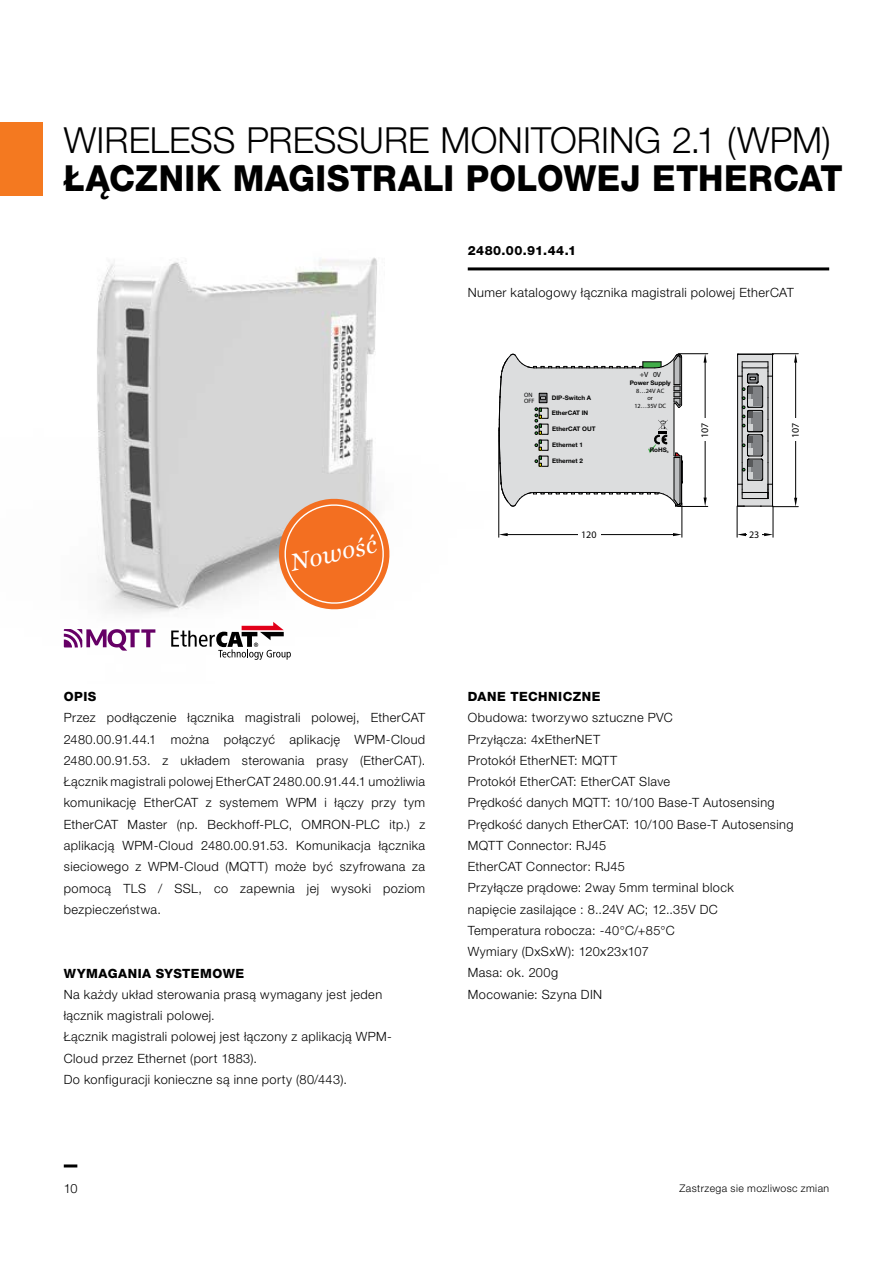
<style>
.page{position:relative;width:893px;height:1263px;background:#fff}
.page>*{position:absolute;margin:0;border:0;box-sizing:border-box;transform-origin:0 0}
.t1{font:300 36px "Helvetica Neue LT Pro";letter-spacing:-.01em;color:#000}
.t2{font:800 36px "Helvetica Neue LT Pro";letter-spacing:.01em;color:#000;scale:.95 1}
.t3{font:italic 24px "Georgia";color:#fff}
.t4{font:300 12.75px/21.3px "Helvetica Neue LT Pro";letter-spacing:.03em;color:#000}
.t5{font:800 12.75px "Helvetica Neue LT Pro";letter-spacing:.04em;color:#000}
.t6{font:300 10.5px "Helvetica Neue LT Pro";letter-spacing:.04em;color:#000}
.t7{font:10.05px "Helvetica Neue LT Pro";color:#000}
.t8{font:7.5px "Helvetica Neue LT Pro";color:#000}
.t9{font:700 6.3px "Helvetica Neue LT Pro";color:#000}
.t10{font:6.3px/7.5px "Helvetica Neue LT Pro";color:#000;text-align:center}
</style>
<div class="page">
<svg style="left:64px;top:1164px;width:13px;height:3px"></svg>
<hr style="left:773px;top:506px;width:1px;height:31px;background:#000">
<hr style="left:737px;top:506px;width:1px;height:31px;background:#000">
<svg style="left:737px;top:533px;width:36px;height:3px"></svg>
<div style="left:748px;top:528px;width:14px;height:13px;background:#fff"></div>
<hr style="left:682px;top:503px;width:1px;height:34px;background:#000">
<hr style="left:498px;top:428px;width:1px;height:109px;background:#000">
<svg style="left:499px;top:533px;width:9px;height:3px"></svg>
<svg style="left:673px;top:533px;width:9px;height:3px"></svg>
<hr style="left:507px;top:534px;width:167px;height:1px;background:#000">
<div style="left:578px;top:528px;width:23px;height:13px;background:#fff"></div>
<svg style="left:737px;top:353px;width:61px;height:154px"></svg>
<hr style="left:795px;top:362px;width:1px;height:137px;background:#000">
<div style="left:789px;top:418px;width:13px;height:23px;background:#fff"></div>
<hr style="left:678px;top:353px;width:30px;height:1px;background:#000">
<hr style="left:678px;top:506px;width:30px;height:1px;background:#000">
<svg style="left:704px;top:498px;width:3px;height:8px"></svg>
<svg style="left:704px;top:354px;width:3px;height:9px"></svg>
<hr style="left:705px;top:362px;width:1px;height:136px;background:#000">
<div style="left:699px;top:418px;width:12px;height:23px;background:#fff"></div>
<svg style="left:499px;top:354px;width:184px;height:153px;background:#d3d4d4"></svg>
<img style="left:63px;top:257px;width:430px;height:390px">
<svg style="left:64px;top:629px;width:91px;height:22px"></svg>
<svg style="left:171px;top:622px;width:120px;height:38px"></svg>
<hr style="left:468px;top:267px;width:361px;height:3px;background:#000">
<svg style="left:276px;top:496px;width:116px;height:116px"></svg>
<div style="left:0;top:123px;width:43px;height:73px;background:#f47920"></div>
<h1 class="t1" style="left:64px;top:118px;width:769px">WIRELESS PRESSURE MONITORING 2.1 (WPM)</h1>
<h1 class="t2" style="left:64px;top:157px;width:821px">ŁĄCZNIK MAGISTRALI POLOWEJ ETHERCAT</h1>
<p class="t5" style="left:468px;top:243px;width:110px">2480.00.91.44.1</p>
<p class="t4" style="left:468px;top:282px;width:328px">Numer katalogowy łącznika magistrali polowej EtherCAT</p>
<h2 class="t3" style="left:288px;top:547px;width:89px;rotate:-12deg">Nowość</h2>
<p class="t10" style="left:524px;top:391px;width:12px;line-height:6.8px;text-align:left">ON<br>OFF</p>
<p class="t9" style="left:552px;top:394px;width:41px">DIP-Switch A</p>
<p class="t9" style="left:552px;top:409px;width:38px">EtherCAT IN</p>
<p class="t9" style="left:552px;top:425px;width:45px">EtherCAT OUT</p>
<p class="t9" style="left:552px;top:441px;width:32px">Ethernet 1</p>
<p class="t9" style="left:552px;top:457px;width:32px">Ethernet 2</p>
<p class="t8" style="left:640px;top:370px;width:23px">+V 0V</p>
<p class="t9" style="left:630px;top:379px;width:43px">Power Supply</p>
<p class="t10" style="left:634px;top:387px;width:33px">8…24V AC or<br>12…35V DC</p>
<p class="t9" style="left:650px;top:446px;width:20px">RoHS<sub>3</sub></p>
<p class="t7" style="left:699px;top:438px;width:17px;rotate:-90deg">107</p>
<p class="t7" style="left:789px;top:438px;width:17px;rotate:-90deg">107</p>
<p class="t7" style="left:581px;top:528px;width:17px">120</p>
<p class="t7" style="left:749px;top:528px;width:12px">23</p>
<p class="t5" style="left:64px;top:689px;width:34px">OPIS</p>
<p class="t4" style="left:64px;top:707px;width:363px;text-align:justify">Przez podłączenie łącznika magistrali polowej, EtherCAT 2480.00.91.44.1 można połączyć aplikację WPM-Cloud 2480.00.91.53. z układem sterowania prasy (EtherCAT).<br>Łącznik magistrali polowej EtherCAT 2480.00.91.44.1 umożliwia komunikację EtherCAT z systemem WPM i łączy przy tym EtherCAT Master (np. Beckhoff-PLC, OMRON-PLC itp.) z aplikacją WPM-Cloud 2480.00.91.53. Komunikacja łącznika sieciowego z WPM-Cloud (MQTT) może być szyfrowana za pomocą TLS / SSL, co zapewnia jej wysoki poziom bezpieczeństwa.</p>
<p class="t5" style="left:64px;top:965px;width:182px">WYMAGANIA SYSTEMOWE</p>
<p class="t4" style="left:64px;top:983px;width:330px">Na każdy układ sterowania prasą wymagany jest jeden łącznik magistrali polowej.<br>Łącznik magistrali polowej jest łączony z aplikacją WPM-Cloud przez Ethernet (port 1883).<br>Do konfiguracji konieczne są inne porty (80/443).</p>
<p class="t4" style="left:64px;top:1178px;width:15px">10</p>
<p class="t5" style="left:468px;top:689px;width:134px">DANE TECHNICZNE</p>
<p class="t4" style="left:468px;top:707px;width:327px">Obudowa: tworzywo sztuczne PVC<br>Przyłącza: 4xEtherNET<br>Protokół EtherNET: MQTT<br>Protokół EtherCAT: EtherCAT Slave<br>Prędkość danych MQTT: 10/100 Base-T Autosensing<br>Prędkość danych EtherCAT: 10/100 Base-T Autosensing<br>MQTT Connector: RJ45<br>EtherCAT Connector: RJ45<br>Przyłącze prądowe: 2way 5mm terminal block<br>napięcie zasilające : 8..24V AC; 12..35V DC<br>Temperatura robocza: -40°C/+85°C<br>Wymiary (DxSxW): 120x23x107<br>Masa: ok. 200g<br>Mocowanie: Szyna DIN</p>
<p class="t6" style="left:679px;top:1182px;width:151px">Zastrzega sie mozliwosc zmian</p>
</div>
